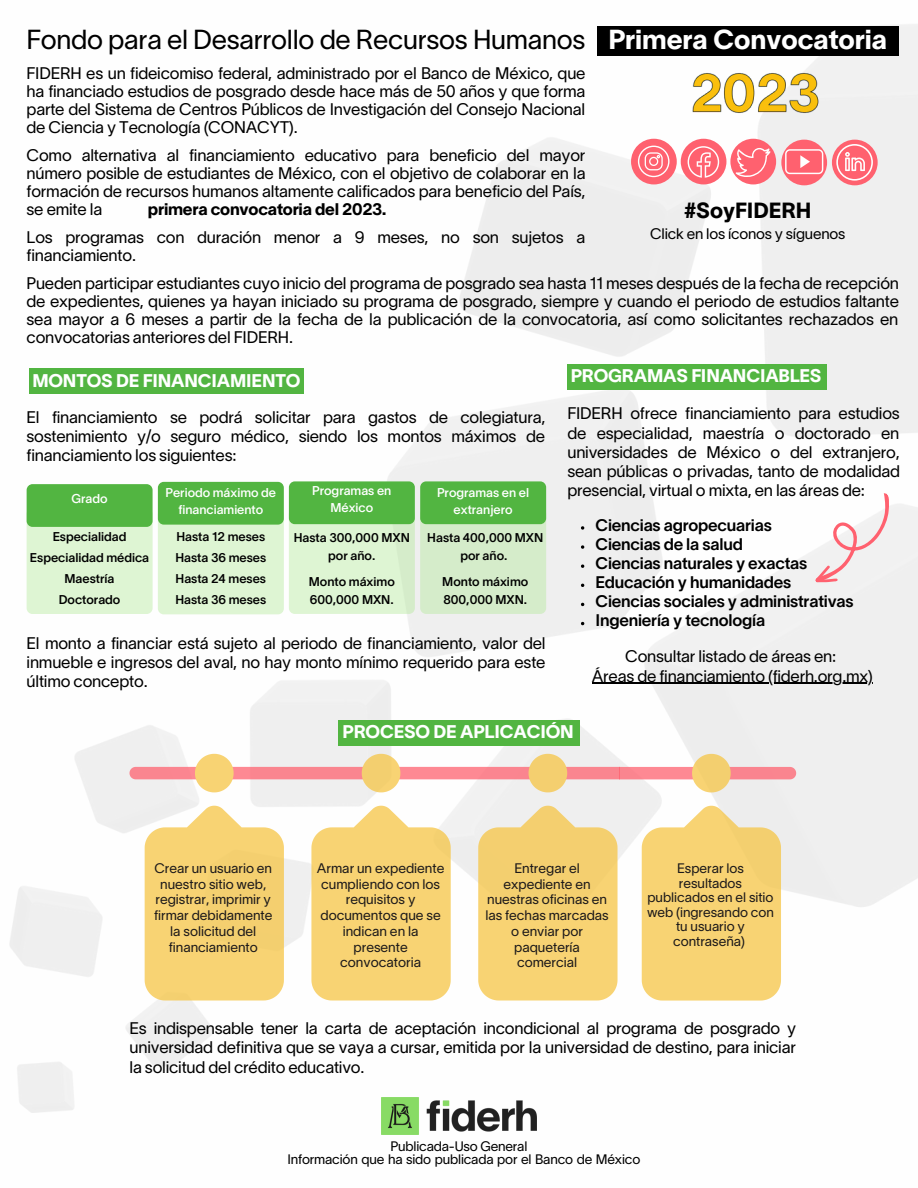
<style>
.page{position:relative;width:918px;height:1188px;background:#fff}
.page>*{position:absolute;margin:0;border:0;box-sizing:border-box;transform-origin:0 0}
.t1{font:27px "Lausanne 300";letter-spacing:-.01em;color:#000}
.t2{font:27px "Lausanne 800";color:#fff}
.t3{font:21.6px "Lausanne 800";color:#000}
.t4{font:18px "Lausanne 800";letter-spacing:-.01em;color:#fff}
.t5{font:16.5px/19.2px "Lausanne 300";letter-spacing:-.01em;color:#000;text-align:justify}
.t6{font:16.5px/19.2px "Lausanne 600";letter-spacing:-.01em;color:#000}
.t7{font:16.5px "Lausanne 800";letter-spacing:-.01em;color:#000}
.t8{font:15px "Lausanne 300";letter-spacing:-.01em;color:#000}
.t9{font:13.65px/15.8px "Lausanne 300";color:#1c191a;text-align:center}
.t10{font:13.5px/14.7px "Lausanne 300";color:#1c191a;text-align:center}
.t11{font:13.5px/13.5px "Lausanne 300";letter-spacing:-.01em;color:#000}
.t12{font:12.6px/17.2px "Lausanne 500";color:#fff;text-align:center}
.t13{font:12.45px/20.9px "Lausanne 550";color:#000;text-align:center}
</style>
<div class="page">
<img style="left:9px;top:24px;width:909px;height:1108px">
<div style="left:597px;top:27px;width:302px;height:29px;background:#000"></div>
<div style="left:30px;top:369px;width:274px;height:25px;background:#52b541"></div>
<div style="left:567px;top:364px;width:259px;height:26px;background:#52b541"></div>
<div style="left:631px;top:139px;width:46px;height:45px;background:#ff616f;border-radius:50%"></div>
<div style="left:681px;top:139px;width:45px;height:45px;background:#ff616f;border-radius:50%"></div>
<svg style="left:688px;top:146px;width:31px;height:32px"></svg>
<div style="left:730px;top:139px;width:46px;height:45px;background:#ff616f;border-radius:50%"></div>
<svg style="left:736px;top:148px;width:34px;height:29px"></svg>
<div style="left:781px;top:140px;width:46px;height:45px;background:#ff616f;border-radius:50%"></div>
<svg style="left:785px;top:149px;width:38px;height:25px"></svg>
<div style="left:832px;top:140px;width:46px;height:45px;background:#ff616f;border-radius:50%"></div>
<svg style="left:836px;top:144px;width:37px;height:37px"></svg>
<svg style="left:638px;top:146px;width:32px;height:31px"></svg>
<img style="left:382px;top:1097px;width:154px;height:37px">
<div style="left:338px;top:720px;width:242px;height:26px;background:#52b541"></div>
<img style="left:631px;top:59px;width:248px;height:65px">
<div style="left:27px;top:508px;width:126px;height:106px;background:#def5d3;border-radius:6px"></div>
<div style="left:158px;top:509px;width:126px;height:105px;background:#def5d3;border-radius:6px"></div>
<div style="left:289px;top:508px;width:126px;height:106px;background:#def5d3;border-radius:6px"></div>
<div style="left:420px;top:508px;width:126px;height:106px;background:#d5ecca;border-radius:6px"></div>
<div style="left:27px;top:484px;width:126px;height:43px;background:#52b541;border-radius:6px"></div>
<div style="left:158px;top:482px;width:126px;height:43px;background:#52b541;border-radius:6px"></div>
<div style="left:289px;top:481px;width:126px;height:43px;background:#52b541;border-radius:6px"></div>
<div style="left:420px;top:481px;width:126px;height:43px;background:#52b541;border-radius:6px"></div>
<svg style="left:145px;top:806px;width:139px;height:194px;background:#f7d57f"></svg>
<svg style="left:311px;top:806px;width:140px;height:194px;background:#f8d780"></svg>
<svg style="left:478px;top:806px;width:140px;height:194px;background:#f5d47d"></svg>
<svg style="left:129px;top:754px;width:667px;height:38px"></svg>
<svg style="left:642px;top:806px;width:139px;height:194px;background:#f7d57f"></svg>
<svg style="left:796px;top:491px;width:112px;height:100px"></svg>
<svg style="left:581px;top:526px;width:3px;height:4px"></svg>
<svg style="left:581px;top:545px;width:3px;height:4px"></svg>
<hr style="left:592px;top:683px;width:281px;height:1px;background:#000">
<h1 class="t1" style="left:27px;top:30px;width:560px">Fondo para el Desarrollo de Recursos Humanos</h1>
<h1 class="t2" style="left:608px;top:30px;width:280px">Primera Convocatoria</h1>
<p class="t5" style="left:27px;top:65px;width:561px;line-height:18px">FIDERH es un fideicomiso federal, administrado por el Banco de México, que ha financiado estudios de posgrado desde hace más de 50 años y que forma parte del Sistema de Centros Públicos de Investigación del Consejo Nacional de Ciencia y Tecnología (CONACYT).</p>
<p class="t5" style="left:27px;top:148px;width:561px;line-height:18px">Como alternativa al financiamiento educativo para beneficio del mayor número posible de estudiantes de México, con el objetivo de colaborar en la formación de recursos humanos altamente calificados para beneficio del País, se emite la</p>
<p class="t5" style="left:27px;top:230px;width:560px;line-height:18px">Los programas con duración menor a 9 meses, no son sujetos a financiamiento.</p>
<p class="t5" style="left:27px;top:275px;width:874px;line-height:18px">Pueden participar estudiantes cuyo inicio del programa de posgrado sea hasta 11 meses después de la fecha de recepción de expedientes, quienes ya hayan iniciado su programa de posgrado, siempre y cuando el periodo de estudios faltante sea mayor a 6 meses a partir de la fecha de la publicación de la convocatoria, así como solicitantes rechazados en convocatorias anteriores del FIDERH.</p>
<h2 class="t3" style="left:684px;top:203px;width:129px">#SoyFIDERH</h2>
<p class="t8" style="left:650px;top:229px;width:197px">Click en los íconos y síguenos</p>
<p class="t7" style="left:148px;top:203px;width:240px">primera convocatoria del 2023.</p>
<p class="t4" style="left:32px;top:374px;width:270px">MONTOS DE FINANCIAMIENTO</p>
<p class="t5" style="left:27px;top:409px;width:520px">El financiamiento se podrá solicitar para gastos de colegiatura, sostenimiento y/o seguro médico, siendo los montos máximos de financiamiento los siguientes:</p>
<p class="t12" style="left:71px;top:491px;width:38px">Grado</p>
<p class="t12" style="left:166px;top:485px;width:112px">Periodo máximo de financiamiento</p>
<p class="t12" style="left:312px;top:483px;width:81px">Programas en<br>México</p>
<p class="t12" style="left:437px;top:485px;width:94px">Programas en el extranjero</p>
<p class="t13" style="left:30px;top:528px;width:121px">Especialidad<br>Especialidad médica<br>Maestría<br>Doctorado</p>
<p class="t13" style="left:175px;top:528px;width:92px;text-align:justify">Hasta 12 meses Hasta 36 meses Hasta 24 meses Hasta 36 meses</p>
<p class="t13" style="left:294px;top:530px;width:118px;line-height:17.5px">Hasta 300,000 MXN por año.</p>
<p class="t13" style="left:309px;top:574px;width:87px;line-height:17.5px;text-align:left">Monto máximo<br>600,000 MXN.</p>
<p class="t13" style="left:427px;top:530px;width:118px;line-height:17.5px">Hasta 400,000 MXN por año.</p>
<p class="t13" style="left:442px;top:574px;width:87px;line-height:17.5px;text-align:left">Monto máximo<br>800,000 MXN.</p>
<p class="t5" style="left:27px;top:635px;width:521px">El monto a financiar está sujeto al periodo de financiamiento, valor del inmueble e ingresos del aval, no hay monto mínimo requerido para este último concepto.</p>
<p class="t4" style="left:571px;top:369px;width:252px">PROGRAMAS FINANCIABLES</p>
<p class="t5" style="left:567px;top:406px;width:334px">FIDERH ofrece financiamiento para estudios de especialidad, maestría o doctorado en universidades de México o del extranjero, sean públicas o privadas, tanto de modalidad presencial, virtual o mixta, en las áreas de:</p>
<p class="t6" style="left:595px;top:517px;width:260px">Ciencias agropecuarias<br>Ciencias de la salud<br>Ciencias naturales y exactas<br>Educación y humanidades<br>Ciencias sociales y administrativas<br>Ingeniería y tecnología</p>
<p class="t5" style="left:592px;top:649px;width:283px;text-align:center">Consultar listado de áreas en:<br>Áreas de financiamiento (fiderh.org.mx)</p>
<p class="t4" style="left:343px;top:725px;width:233px">PROCESO DE APLICACIÓN</p>
<p class="t9" style="left:154px;top:862px;width:120px">Crear un usuario en nuestro sitio web, registrar, imprimir y firmar debidamente la solicitud del financiamiento</p>
<p class="t9" style="left:317px;top:862px;width:129px">Armar un expediente cumpliendo con los requisitos y documentos que se indican en la presente convocatoria</p>
<p class="t9" style="left:485px;top:862px;width:125px">Entregar el expediente en nuestras oficinas en las fechas marcadas o enviar por paquetería comercial</p>
<p class="t10" style="left:647px;top:862px;width:128px">Esperar los resultados publicados en el sitio web (ingresando con tu usuario y contraseña)</p>
<p class="t5" style="left:129px;top:1021px;width:668px">Es indispensable tener la carta de aceptación incondicional al programa de posgrado y universidad definitiva que se vaya a cursar, emitida por la universidad de destino, para iniciar la solicitud del crédito educativo.</p>
<p class="t11" style="left:287px;top:1141px;width:354px;text-indent:103px">Publicada-Uso General<br>Información que ha sido publicada por el Banco de México</p>
</div>
